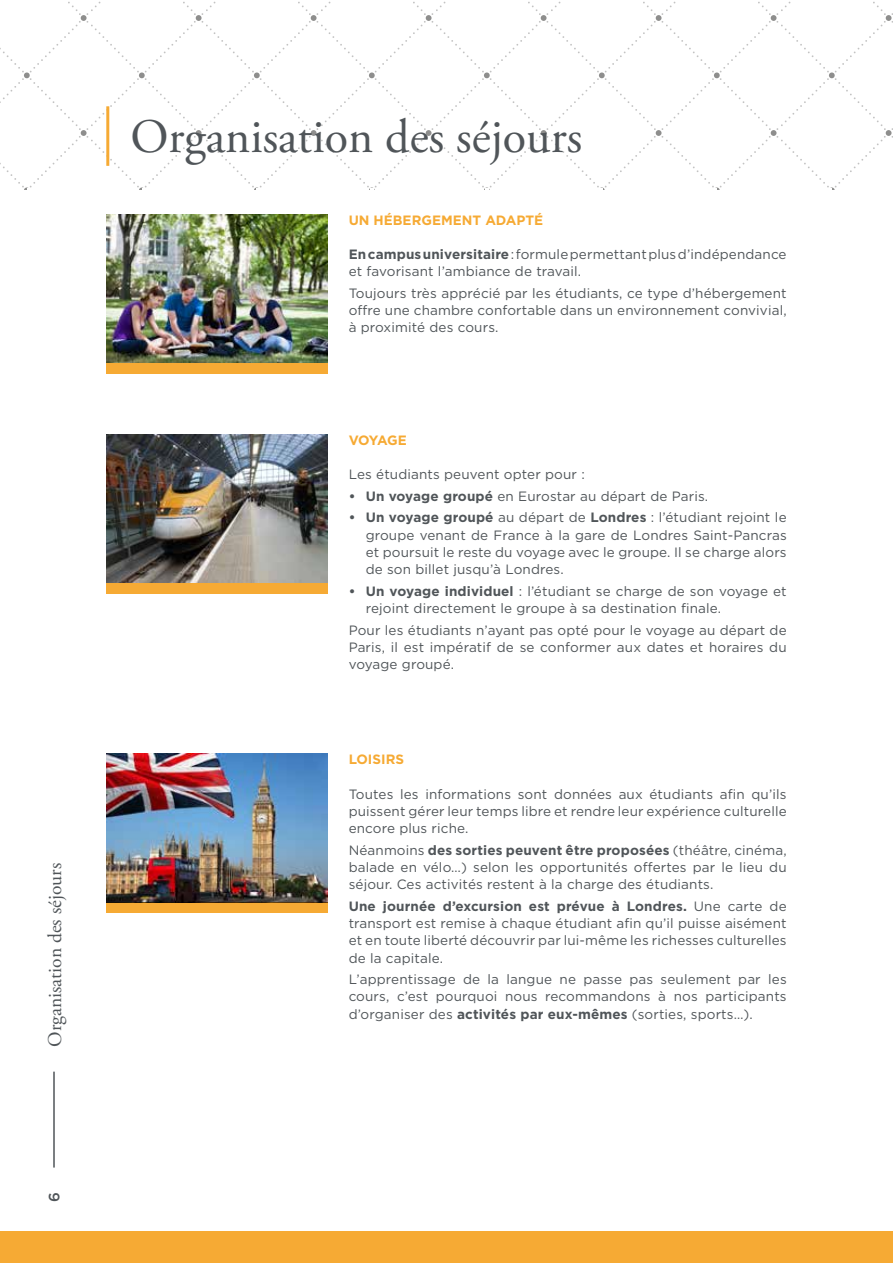
<style>
.page{position:relative;width:893px;height:1263px;background:#fff}
.page>*{position:absolute;margin:0;border:0;box-sizing:border-box;transform-origin:0 0}
.t1{font:48px "Adobe Garamond Pro";color:#505559}
.t2{font:19.5px "Adobe Garamond Pro";color:#505559}
.t3{font:500 15px "Gotham";color:#505559}
.t4{font:13.5px/17.2px "Gotham";letter-spacing:.01em;color:#505559;text-align:justify}
.t5{font:700 13.5px "Gotham";color:#f6aa34}
.s1{font-weight:700}
</style>
<div class="page">
<div style="left:0;top:1231px;width:893px;height:32px;background:#f6aa34"></div>
<hr style="left:106px;top:106px;width:3px;height:60px;background:#f6aa34">
<hr style="left:53px;top:1071px;width:2px;height:96px;background:#505559">
<img style="left:106px;top:214px;width:221px;height:149px">
<div style="left:106px;top:363px;width:221px;height:11px;background:#f6aa34"></div>
<img style="left:106px;top:434px;width:221px;height:149px">
<div style="left:106px;top:583px;width:221px;height:10px;background:#f6aa34"></div>
<img style="left:106px;top:754px;width:221px;height:148px">
<div style="left:106px;top:902px;width:221px;height:11px;background:#f6aa34"></div>
<h2 class="t2" style="left:43px;top:1046px;width:185px;rotate:-90deg">Organisation des séjours</h2>
<p class="t3" style="left:44px;top:1202px;width:11px;rotate:-90deg">6</p>
<h1 class="t1" style="left:131px;top:108px;width:453px">Organisation des séjours</h1>
<p class="t5" style="left:349px;top:211px;width:196px">UN HÉBERGEMENT ADAPTÉ</p>
<p class="t4" style="left:349px;top:245px;width:439px"><span class="s1">En campus universitaire</span> : formule permettant plus d’indépendance et favorisant l’ambiance de travail.</p>
<p class="t4" style="left:349px;top:284px;width:439px">Toujours très apprécié par les étudiants, ce type d’hébergement offre une chambre confortable dans un environnement convivial, à proximité des cours.</p>
<p class="t5" style="left:349px;top:431px;width:60px">VOYAGE</p>
<p class="t4" style="left:349px;top:466px;width:238px">Les étudiants peuvent opter pour :</p>
<p class="t4" style="left:349px;top:487px;width:361px"><span class="s1">• Un voyage groupé</span> en Eurostar au départ de Paris.</p>
<p class="t4" style="left:366px;top:509px;width:422px;text-indent:-17px"><span class="s1">• Un voyage groupé</span> au départ de <span class="s1">Londres</span> : l’étudiant rejoint le groupe venant de France à la gare de Londres Saint-Pancras et poursuit le reste du voyage avec le groupe. Il se charge alors de son billet jusqu’à Londres.</p>
<p class="t4" style="left:366px;top:582px;width:422px;text-indent:-17px"><span class="s1">• Un voyage individuel</span> : l’étudiant se charge de son voyage et rejoint directement le groupe à sa destination finale.</p>
<p class="t4" style="left:349px;top:621px;width:439px">Pour les étudiants n’ayant pas opté pour le voyage au départ de Paris, il est impératif de se conformer aux dates et horaires du voyage groupé.</p>
<p class="t5" style="left:349px;top:751px;width:57px">LOISIRS</p>
<p class="t4" style="left:349px;top:785px;width:440px">Toutes les informations sont données aux étudiants afin qu’ils puissent gérer leur temps libre et rendre leur expérience culturelle encore plus riche.</p>
<p class="t4" style="left:349px;top:841px;width:439px">Néanmoins <span class="s1">des sorties peuvent être proposées</span> (théâtre, cinéma, balade en vélo…) selon les opportunités offertes par le lieu du séjour. Ces activités restent à la charge des étudiants.</p>
<p class="t4" style="left:349px;top:897px;width:439px"><span class="s1">Une journée d’excursion est prévue à Londres.</span> Une carte de transport est remise à chaque étudiant afin qu’il puisse aisément et en toute liberté découvrir par lui-même les richesses culturelles de la capitale.</p>
<p class="t4" style="left:349px;top:970px;width:440px">L’apprentissage de la langue ne passe pas seulement par les cours, c’est pourquoi nous recommandons à nos participants d’organiser des <span class="s1">activités par eux-mêmes</span> (sorties, sports…).</p>
</div>
